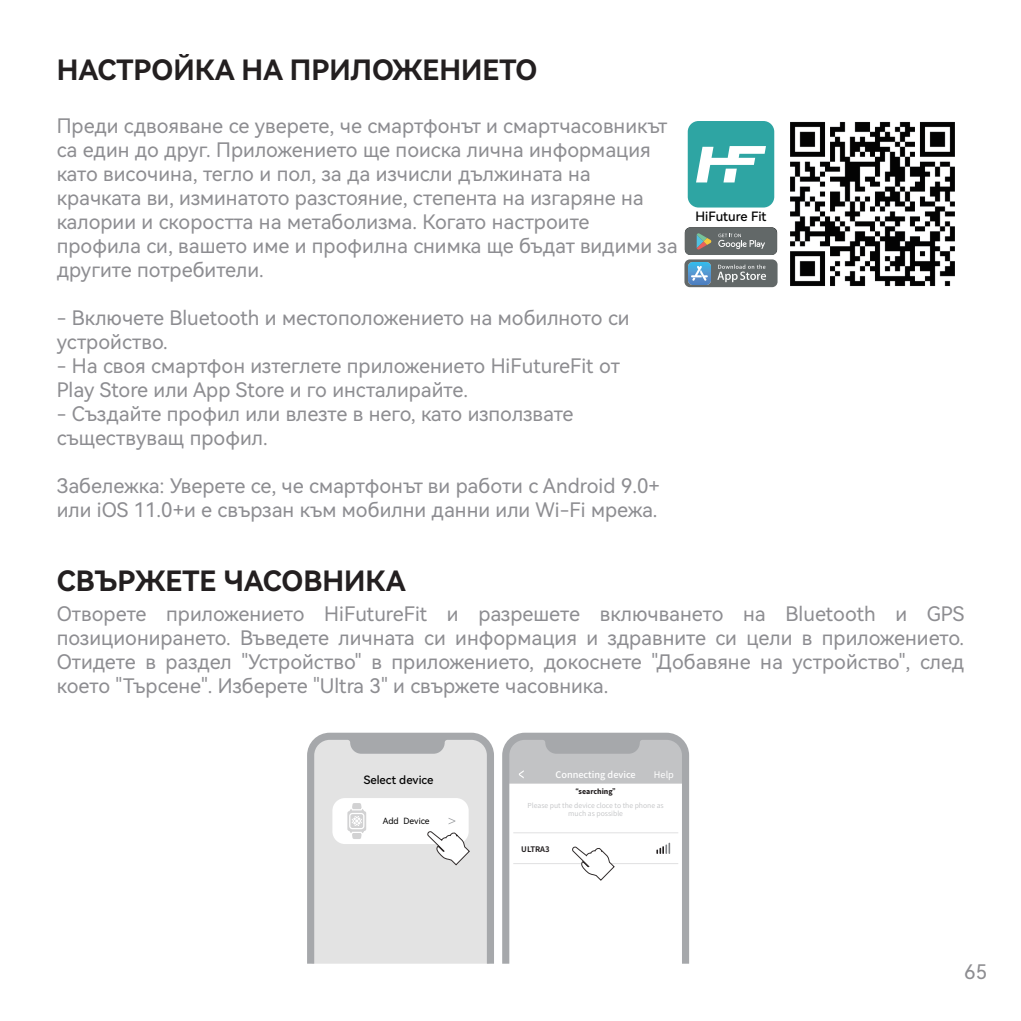
<style>
.page{position:relative;width:1021px;height:1021px;background:#fff}
.page>*{position:absolute;margin:0;border:0;box-sizing:border-box;transform-origin:0 0}
.t1{font:28px "Harmony OS Sans SC Bold";color:#231f20}
.t2{font:20px/24px "Harmony OS Sans SC";color:#8d8d91}
.t3{font:12.8px "Harmony OS Sans SC Medium";color:#030303}
.t4{font:11.6px "Harmony OS Sans SC Medium";color:#030303}
.t5{font:500 9.2px "Source Han Sans CN";color:#fff}
.t6{font:9.2px "Source Han Sans CN";color:#fff}
.t7{font:8.4px "Harmony OS Sans SC";color:#030303}
.t8{font:700 7.6px "Source Han Sans CN";color:#231f20}
.t9{font:6.8px/8.4px "Source Han Sans CN";color:#c2c3c5;text-align:center}
.t10{font:800 6.8px "Source Han Sans CN";color:#231f20}
</style>
<div class="page">
<svg style="left:307px;top:732px;width:187px;height:231px;background:#afb1b3"></svg>
<svg style="left:312px;top:738px;width:177px;height:225px"></svg>
<svg style="left:502px;top:732px;width:187px;height:231px;background:#b0b2b4"></svg>
<svg style="left:507px;top:737px;width:177px;height:226px"></svg>
<div style="left:685px;top:227px;width:92px;height:28px;background:#626868;border-radius:5px"></div>
<svg style="left:696px;top:233px;width:15px;height:16px"></svg>
<svg style="left:718px;top:234px;width:47px;height:15px"></svg>
<img style="left:790px;top:121px;width:165px;height:166px">
<div style="left:684px;top:259px;width:93px;height:28px;background:#626868;border-radius:5px"></div>
<svg style="left:717px;top:264px;width:49px;height:18px"></svg>
<img style="left:688px;top:262px;width:22px;height:22px">
<div style="left:687px;top:121px;width:87px;height:86px;background:#2ea5a3;border-radius:11px"></div>
<svg style="left:696px;top:146px;width:70px;height:36px"></svg>
<h1 class="t1" style="left:57px;top:50px;width:482px">НАСТРОЙКА НА ПРИЛОЖЕНИЕТО</h1>
<p class="t2" style="left:57px;top:113px;width:622px">Преди сдвояване се уверете, че смартфонът и смартчасовникът са един до друг. Приложението ще поиска лична информация като височина, тегло и пол, за да изчисли дължината на крачката ви, изминатото разстояние, степента на изгаряне на калории и скоростта на метаболизма. Когато настроите профила си, вашето име и профилна снимка ще бъдат видими за другите потребители.</p>
<p class="t2" style="left:57px;top:305px;width:574px">- Включете Bluetooth и местоположението на мобилното си устройство.</p>
<p class="t2" style="left:57px;top:353px;width:564px">- На своя смартфон изтеглете приложението HiFutureFit от<br>Play Store или App Store и го инсталирайте.</p>
<p class="t2" style="left:57px;top:401px;width:518px">- Създайте профил или влезте в него, като използвате съществуващ профил.</p>
<p class="t2" style="left:57px;top:473px;width:604px">Забележка: Уверете се, че смартфонът ви работи с Android 9.0+ или iOS 11.0+и е свързан към мобилни данни или Wi-Fi мрежа.</p>
<p class="t3" style="left:695px;top:207px;width:73px">HiFuture Fit</p>
<h1 class="t1" style="left:57px;top:561px;width:350px">СВЪРЖЕТЕ ЧАСОВНИКА</h1>
<p class="t2" style="left:57px;top:600px;width:909px;text-align:justify">Отворете приложението HiFutureFit и разрешете включването на Bluetooth и GPS позиционирането. Въведете личната си информация и здравните си цели в приложението.<br>Отидете в раздел "Устройство" в приложението, докоснете "Добавяне на устройство", след което "Търсене". Изберете "Ultra 3" и свържете часовника.</p>
<p class="t4" style="left:364px;top:771px;width:71px">Select device</p>
<p class="t7" style="left:383px;top:815px;width:48px">Add Device</p>
<p class="t5" style="left:555px;top:770px;width:82px">Connecting device</p>
<p class="t6" style="left:654px;top:770px;width:22px">Help</p>
<p class="t10" style="left:571px;top:787px;width:49px">“searching”</p>
<p class="t9" style="left:527px;top:801px;width:138px">Please put the device cloce to the phone as much as possible</p>
<p class="t8" style="left:521px;top:844px;width:30px">ULTRA3</p>
<p class="t2" style="left:964px;top:959px;width:24px">65</p>
</div>
